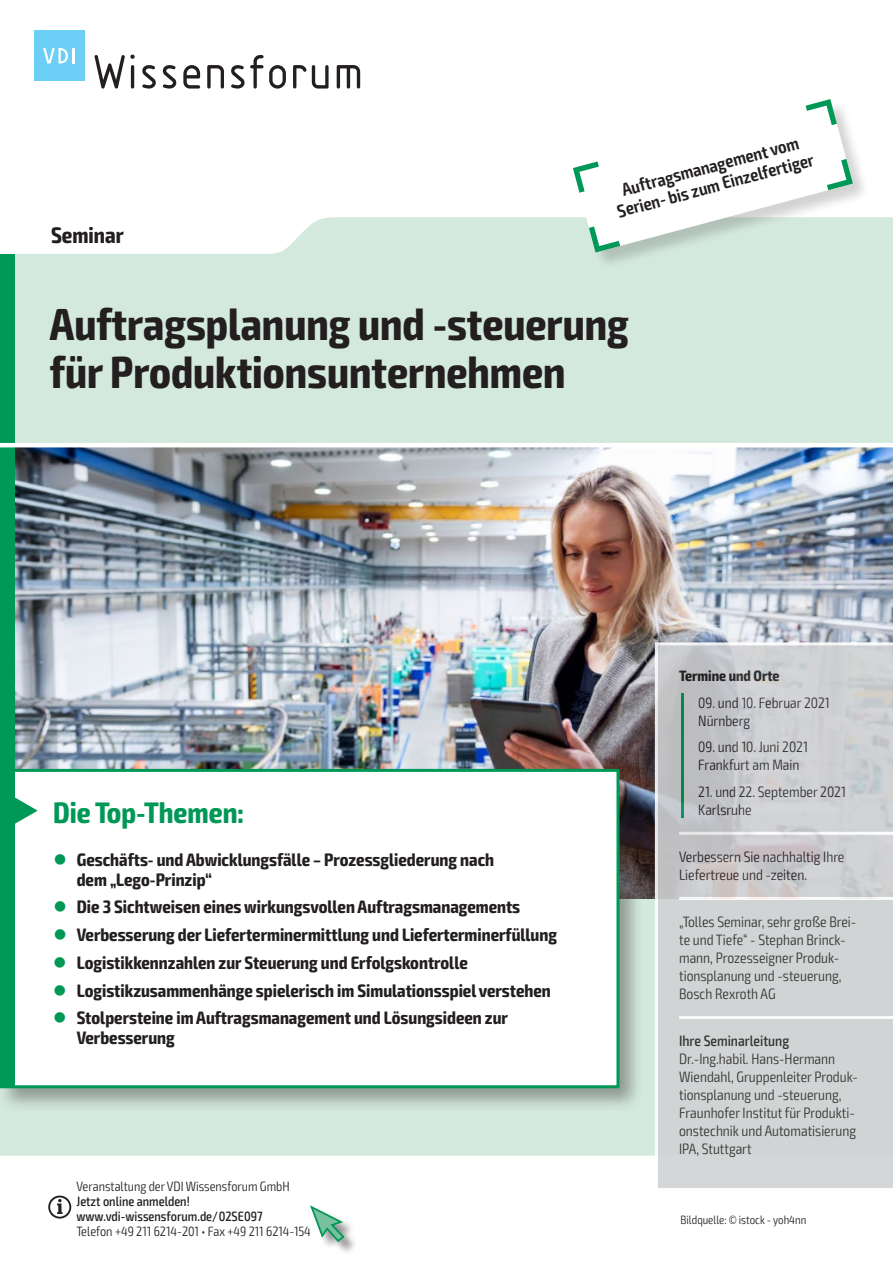
<style>
.page{position:relative;width:893px;height:1263px;background:#fff}
.page>*{position:absolute;margin:0;border:0;box-sizing:border-box;transform-origin:0 0}
.t1{font:700 condensed 45px/48px "Exo 2";color:#231f20}
.t2{font:700 condensed 29.7px "Exo 2";color:#009856}
.t3{font:700 condensed 22.5px "Exo 2";color:#231f20}
.t4{font:700 condensed 18px/19.5px "Exo 2";color:#231f20}
.t5{font:600 condensed 18px/19.5px "Exo 2";color:#231f20;text-align:center}
.t6{font:300 condensed 15px/18px "Exo 2";color:#231f20}
.t7{font:500 condensed 15px "Exo 2";color:#231f20}
.t8{font:700 condensed 15px "Exo 2";color:#231f20}
.t9{font:300 condensed 13.5px "Exo 2";color:#231f20}
.t10{font:500 condensed 13.5px/15px "Exo 2";color:#231f20}
.t11{font:300 condensed 12px "Exo 2";color:#231f20}
.s1{color:#009856}
</style>
<div class="page">
<div style="left:0;top:217px;width:893px;height:938px;background:#d4e9dd"></div>
<img style="left:14px;top:447px;width:879px;height:451px">
<div style="left:0;top:765px;width:644px;height:348px;background:#231f20;opacity:.4"></div>
<div style="left:2px;top:770px;width:616px;height:317px;background:#fff"></div>
<div style="left:3px;top:772px;width:11px;height:313px;background:#009856"></div>
<div style="left:0;top:769px;width:619px;height:319px;border:3px solid #009856"></div>
<svg style="left:14px;top:796px;width:24px;height:29px"></svg>
<div style="left:0;top:254px;width:14px;height:519px;background:#009856"></div>
<div style="left:311px;top:1206px;width:47px;height:49px;background:#231f20;opacity:.5"></div>
<svg style="left:310px;top:1205px;width:36px;height:38px"></svg>
<hr style="left:0;top:443px;width:893px;height:4px;background:#fff">
<svg style="left:655px;top:642px;width:238px;height:546px;background:#ced0d1"></svg>
<svg style="left:48px;top:1195px;width:23px;height:23px"></svg>
<svg style="left:94px;top:54px;width:41px;height:35px"></svg>
<svg style="left:142px;top:65px;width:14px;height:24px"></svg>
<svg style="left:163px;top:65px;width:13px;height:24px"></svg>
<svg style="left:183px;top:65px;width:17px;height:24px"></svg>
<svg style="left:207px;top:65px;width:17px;height:24px"></svg>
<svg style="left:231px;top:55px;width:55px;height:34px"></svg>
<svg style="left:293px;top:65px;width:36px;height:24px"></svg>
<svg style="left:337px;top:65px;width:23px;height:24px"></svg>
<div style="left:34px;top:30px;width:50px;height:51px;background:#6bcff6"></div>
<svg style="left:43px;top:48px;width:31px;height:15px"></svg>
<div style="left:573px;top:100px;width:297px;height:170px;background:#231f20;opacity:.2"></div>
<svg style="left:573px;top:99px;width:280px;height:154px"></svg>
<h3 class="t3" style="left:51px;top:221px;width:74px">Seminar</h3>
<p class="t5" style="left:610px;top:184px;width:204px;rotate:-15deg">Auftragsmanagement vom<br>Serien- bis zum Einzelfertiger</p>
<h1 class="t1" style="left:50px;top:301px;width:580px">Auftragsplanung und -steuerung für Produktionsunternehmen</h1>
<h2 class="t2" style="left:53px;top:794px;width:192px">Die Top-Themen:</h2>
<p class="t4" style="left:77px;top:850px;width:419px;text-indent:-23px"><span class="s1">●</span> Geschäfts- und Abwicklungsfälle – Prozessgliederung nach dem „Lego-Prinzip“</p>
<p class="t4" style="left:53px;top:898px;width:468px"><span class="s1">●</span> Die 3 Sichtweisen eines wirkungsvollen Auftragsmanagements</p>
<p class="t4" style="left:53px;top:925px;width:505px"><span class="s1">●</span> Verbesserung der Lieferterminermittlung und Lieferterminerfüllung</p>
<p class="t4" style="left:53px;top:953px;width:416px"><span class="s1">●</span> Logistikkennzahlen zur Steuerung und Erfolgskontrolle</p>
<p class="t4" style="left:53px;top:981px;width:499px"><span class="s1">●</span> Logistikzusammenhänge spielerisch im Simulationsspiel verstehen</p>
<p class="t4" style="left:77px;top:1009px;width:433px;text-indent:-23px"><span class="s1">●</span> Stolpersteine im Auftragsmanagement und Lösungsideen zur<br>Verbesserung</p>
<p class="t9" style="left:77px;top:1178px;width:215px">Veranstaltung der VDI Wissensforum GmbH</p>
<p class="t10" style="left:77px;top:1194px;width:188px">Jetzt online anmelden! www.vdi-wissensforum.de/02SE097</p>
<p class="t9" style="left:77px;top:1223px;width:236px">Telefon +49 211 6214-201 • Fax +49 211 6214-154</p>
<p class="t8" style="left:679px;top:667px;width:102px">Termine und Orte</p>
<p class="t6" style="left:698px;top:694px;width:133px">09. und 10. Februar 2021<br>Nürnberg</p>
<p class="t6" style="left:698px;top:738px;width:111px">09. und 10. Juni 2021<br>Frankfurt am Main</p>
<p class="t6" style="left:698px;top:783px;width:149px">21. und 22. September 2021<br>Karlsruhe</p>
<p class="t6" style="left:679px;top:848px;width:167px">Verbessern Sie nachhaltig Ihre<br>Liefertreue und -zeiten.</p>
<p class="t6" style="left:679px;top:913px;width:179px">„Tolles Seminar, sehr große Brei&shy;te und Tiefe“ - Stephan Brinck&shy;mann, Prozesseigner Produk&shy;tionsplanung und -steuerung,<br>Bosch Rexroth AG</p>
<p class="t7" style="left:679px;top:1032px;width:112px">Ihre Seminarleitung</p>
<p class="t6" style="left:679px;top:1050px;width:180px">Dr.-Ing.habil. Hans-Hermann<br>Wiendahl, Gruppenleiter Produk&shy;tionsplanung und -steuerung,<br>Fraunhofer Institut für Produkti&shy;onstechnik und Automatisierung<br>IPA, Stuttgart</p>
<p class="t11" style="left:681px;top:1212px;width:127px">Bildquelle: © istock - yoh4nn</p>
</div>
